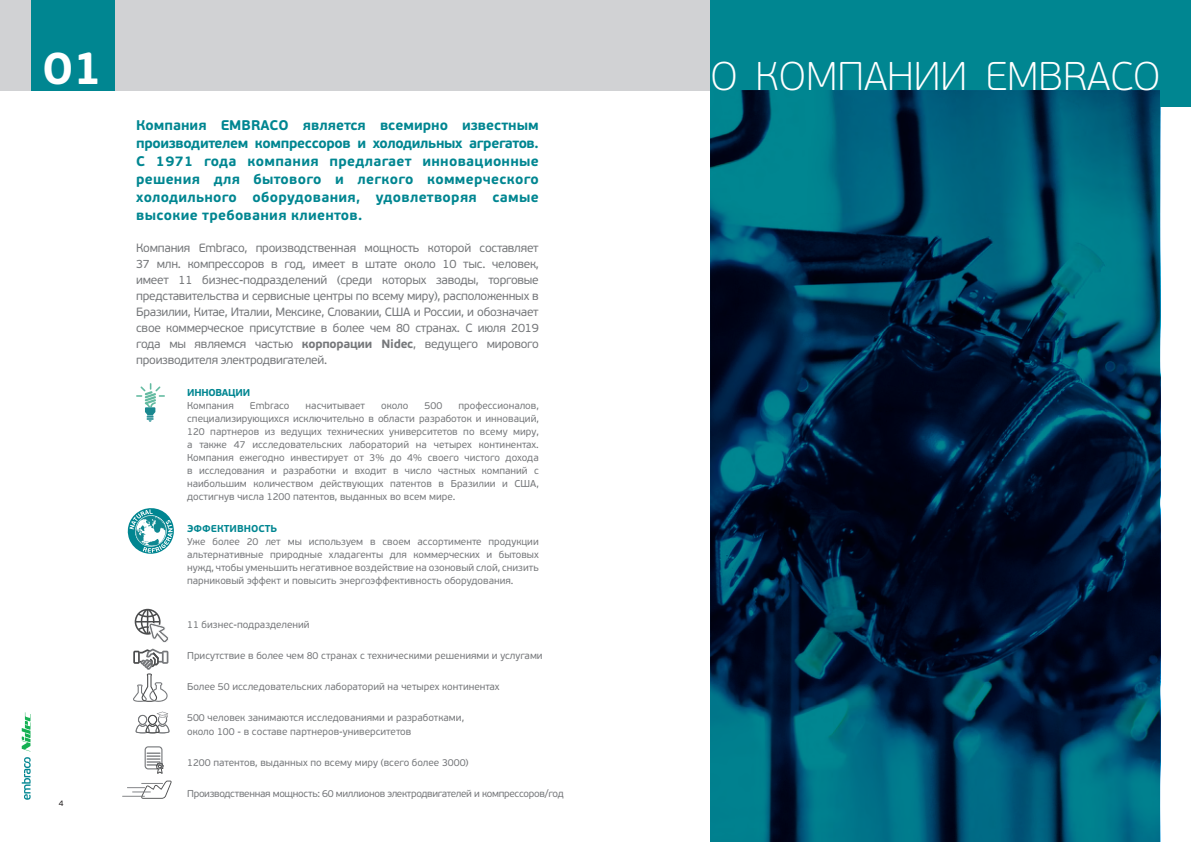
<style>
.page{position:relative;width:1191px;height:842px;background:#fff}
.page>*{position:absolute;margin:0;border:0;box-sizing:border-box;transform-origin:0 0}
.t1{font:700 46.1px "Embraco Beau Sans";color:#fff}
.t2{font:100 40px "Embraco Beau Sans";color:#fff}
.t3{font:700 14px/18px "Embraco Beau Sans";letter-spacing:.02em;color:#008691;text-align:justify}
.t4{font:12px/16px "Embraco Beau Sans";letter-spacing:-.02em;color:#76787b;text-align:justify}
.t5{font:10px/13px "Embraco Beau Sans";color:#76787b;text-align:justify}
.t6{font:10px "Embraco Beau Sans";letter-spacing:-.03em;color:#76787b}
.t7{font:700 10px "Embraco Beau Sans";color:#008691}
.t8{font:700 10px "Embraco Beau Sans";letter-spacing:-.025em;color:#008691}
.t9{font:8px "Embraco Beau Sans";color:#231f20}
.s1{font-weight:700}
</style>
<div class="page">
<svg style="left:22px;top:757px;width:9px;height:43px"></svg>
<svg style="left:22px;top:712px;width:8px;height:39px"></svg>
<div style="left:0;top:0;width:740px;height:90px;background:#d1d2d4"></div>
<div style="left:32px;top:0;width:83px;height:90px;background:#008691"></div>
<div style="left:710px;top:0;width:450px;height:842px;background:#008691"></div>
<img style="left:710px;top:91px;width:450px;height:751px">
<div style="left:1160px;top:0;width:31px;height:106px;background:#008691"></div>
<svg style="left:122px;top:781px;width:50px;height:18px"></svg>
<svg style="left:145px;top:746px;width:19px;height:28px"></svg>
<svg style="left:133px;top:649px;width:35px;height:53px"></svg>
<svg style="left:135px;top:609px;width:34px;height:34px"></svg>
<svg style="left:135px;top:711px;width:34px;height:22px"></svg>
<svg style="left:136px;top:383px;width:29px;height:39px"></svg>
<svg style="left:127px;top:508px;width:47px;height:46px"></svg>
<h1 class="t1" style="left:43px;top:40px;width:62px">01</h1>
<h2 class="t2" style="left:710px;top:54px;width:451px">О КОМПАНИИ EMBRACO</h2>
<p class="t9" style="left:59px;top:798px;width:6px">4</p>
<p class="t3" style="left:136px;top:116px;width:404px">Компания EMBRACO является всемирно известным производителем компрессоров и холодильных агрегатов.<br>С 1971 года компания предлагает инновационные решения для бытового и легкого коммерческого холодильного оборудования, удовлетворяя самые высокие требования клиентов.</p>
<p class="t4" style="left:136px;top:240px;width:404px">Компания Embraco, производственная мощность которой составляет 37 млн. компрессоров в год, имеет в штате около 10 тыс. человек, имеет 11 бизнес-подразделений (среди которых заводы, торговые представительства и сервисные центры по всему миру), расположенных в Бразилии, Китае, Италии, Мексике, Словакии, США и России, и обозначает свое коммерческое присутствие в более чем 80 странах. С июля 2019 года мы являемся частью <span class="s1">корпорации Nidec</span>, ведущего мирового производителя электродвигателей.</p>
<p class="t8" style="left:187px;top:386px;width:65px">ИННОВАЦИИ</p>
<p class="t5" style="left:187px;top:399px;width:48px">Компания</p>
<p class="t5" style="left:250px;top:399px;width:41px">Embraco</p>
<p class="t5" style="left:306px;top:399px;width:61px">насчитывает</p>
<p class="t5" style="left:381px;top:399px;width:29px">около</p>
<p class="t5" style="left:424px;top:399px;width:19px">500</p>
<p class="t5" style="left:187px;top:399px;width:353px;text-indent:271px">профессионалов, специализирующихся исключительно в области разработок и инноваций, 120 партнеров из ведущих технических университетов по всему миру, а также 47 исследовательских лабораторий на четырех континентах.<br>Компания ежегодно инвестирует от 3% до 4% своего чистого дохода в исследования и разработки и входит в число частных компаний с наибольшим количеством действующих патентов в Бразилии и США, достигнув числа 1200 патентов, выданных во всем мире.</p>
<p class="t7" style="left:187px;top:522px;width:92px">ЭФФЕКТИВНОСТЬ</p>
<p class="t5" style="left:187px;top:535px;width:353px">Уже более 20 лет мы используем в своем ассортименте продукции альтернативные природные хладагенты для коммерческих и бытовых нужд, чтобы уменьшить негативное воздействие на озоновый слой, снизить парниковый эффект и повысить энергоэффективность оборудования.</p>
<p class="t5" style="left:187px;top:619px;width:124px">11 бизнес-подразделений</p>
<p class="t5" style="left:187px;top:650px;width:357px">Присутствие в более чем 80 странах с техническими решениями и услугами</p>
<p class="t5" style="left:187px;top:681px;width:314px">Более 50 исследовательских лабораторий на четырех континентах</p>
<p class="t5" style="left:187px;top:711px;width:278px;line-height:14px">500 человек занимаются исследованиями и разработками, около 100 - в составе партнеров-университетов</p>
<p class="t5" style="left:187px;top:757px;width:283px">1200 патентов, выданных по всему миру (всего более 3000)</p>
<p class="t6" style="left:187px;top:788px;width:378px">Производственная мощность: 60 миллионов электродвигателей и компрессоров/год</p>
</div>
